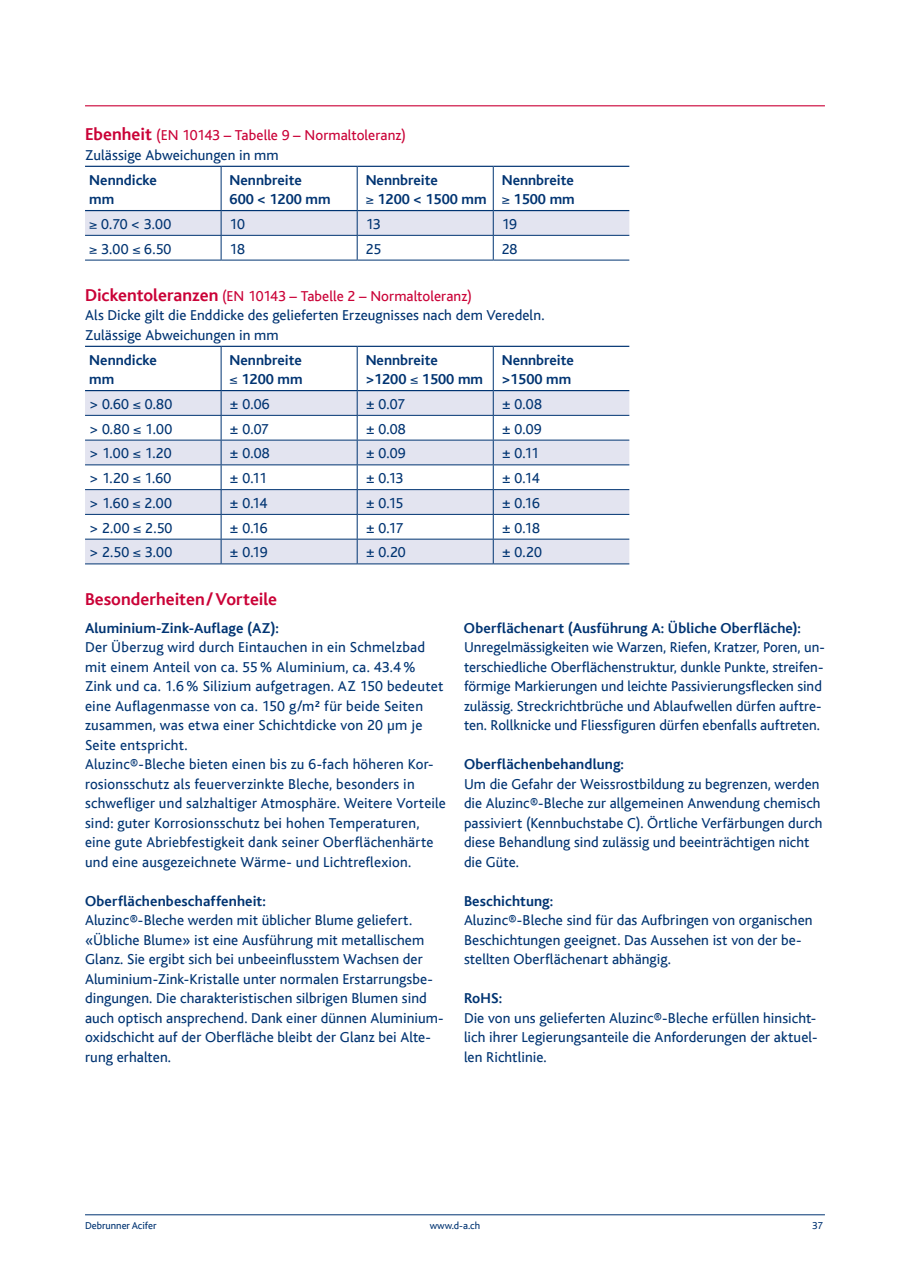
<style>
.page{position:relative;width:910px;height:1263px;background:#fff}
.page>*{position:absolute;margin:0;border:0;box-sizing:border-box;transform-origin:0 0}
.t1{font:700 18px "Kl Bliss";color:#ca0237}
.t2{font:15px/19.5px "Kl Bliss";letter-spacing:.005em;color:#003472}
.t3{font:700 15px/19.5px "Kl Bliss";color:#003472}
.t4{font:15px/19.5px "Kl Bliss";letter-spacing:.005em;color:#ca0237}
.t5{font:10.5px "Kl Bliss";color:#003472}
.s1{font-weight:700;font-size:18px}
.s2{color:#003472}
.s3{font-weight:700;font-size:18px;color:#ca0237}
.s4{color:#ca0237}
</style>
<div class="page">
<hr style="left:85px;top:1214px;width:740px;height:1px;background:#003472">
<hr style="left:85px;top:166px;width:136px;height:1px;background:#003472">
<hr style="left:221px;top:166px;width:136px;height:1px;background:#003472">
<hr style="left:357px;top:166px;width:136px;height:1px;background:#003472">
<hr style="left:493px;top:166px;width:136px;height:1px;background:#003472">
<hr style="left:221px;top:167px;width:1px;height:43px;background:#003472">
<hr style="left:357px;top:167px;width:1px;height:43px;background:#003472">
<hr style="left:493px;top:167px;width:1px;height:43px;background:#003472">
<svg style="left:85px;top:211px;width:544px;height:49px"></svg>
<hr style="left:85px;top:260px;width:136px;height:1px;background:#003472">
<hr style="left:221px;top:260px;width:136px;height:1px;background:#003472">
<hr style="left:357px;top:260px;width:136px;height:1px;background:#003472">
<hr style="left:493px;top:260px;width:136px;height:1px;background:#003472">
<hr style="left:85px;top:210px;width:136px;height:1px;background:#003472">
<hr style="left:221px;top:210px;width:136px;height:1px;background:#003472">
<hr style="left:357px;top:210px;width:136px;height:1px;background:#003472">
<hr style="left:493px;top:210px;width:136px;height:1px;background:#003472">
<hr style="left:85px;top:346px;width:136px;height:1px;background:#003472">
<hr style="left:221px;top:346px;width:136px;height:1px;background:#003472">
<hr style="left:357px;top:346px;width:136px;height:1px;background:#003472">
<hr style="left:493px;top:346px;width:136px;height:1px;background:#003472">
<hr style="left:221px;top:347px;width:1px;height:43px;background:#003472">
<hr style="left:357px;top:347px;width:1px;height:43px;background:#003472">
<hr style="left:493px;top:347px;width:1px;height:43px;background:#003472">
<svg style="left:85px;top:391px;width:544px;height:172px"></svg>
<hr style="left:85px;top:563px;width:136px;height:1px;background:#003472">
<hr style="left:221px;top:563px;width:136px;height:1px;background:#003472">
<hr style="left:357px;top:563px;width:136px;height:1px;background:#003472">
<hr style="left:493px;top:563px;width:136px;height:1px;background:#003472">
<hr style="left:85px;top:390px;width:136px;height:1px;background:#003472">
<hr style="left:221px;top:390px;width:136px;height:1px;background:#003472">
<hr style="left:357px;top:390px;width:136px;height:1px;background:#003472">
<hr style="left:493px;top:390px;width:136px;height:1px;background:#003472">
<hr style="left:85px;top:105px;width:740px;height:1px;background:#ca0237">
<p class="t4" style="left:85px;top:126px;width:323px"><span class="s1">Ebenheit</span> (EN 10143 – Tabelle 9 – Normaltoleranz)<br><span class="s2">Zulässige Abweichungen in mm</span></p>
<p class="t3" style="left:89px;top:170px;width:69px">Nenndicke mm</p>
<p class="t3" style="left:230px;top:170px;width:102px">Nennbreite<br>600 &lt; 1200 mm</p>
<p class="t3" style="left:366px;top:170px;width:122px">Nennbreite<br>≥ 1200 &lt; 1500 mm</p>
<p class="t3" style="left:502px;top:170px;width:74px">Nennbreite ≥ 1500 mm</p>
<p class="t2" style="left:89px;top:215px;width:84px">≥ 0.70 &lt; 3.00</p>
<p class="t2" style="left:230px;top:215px;width:17px">10</p>
<p class="t2" style="left:366px;top:215px;width:17px">13</p>
<p class="t2" style="left:502px;top:215px;width:17px">19</p>
<p class="t2" style="left:89px;top:239px;width:84px">≥ 3.00 ≤ 6.50</p>
<p class="t2" style="left:230px;top:239px;width:17px">18</p>
<p class="t2" style="left:366px;top:239px;width:17px">25</p>
<p class="t2" style="left:502px;top:239px;width:17px">28</p>
<p class="t2" style="left:85px;top:286px;width:461px"><span class="s3">Dickentoleranzen</span> <span class="s4">(EN 10143 – Tabelle 2 – Normaltoleranz)<br></span>Als Dicke gilt die Enddicke des gelieferten Erzeugnisses nach dem Veredeln.<br>Zulässige Abweichungen in mm</p>
<p class="t3" style="left:89px;top:350px;width:69px">Nenndicke mm</p>
<p class="t3" style="left:230px;top:350px;width:74px">Nennbreite ≤ 1200 mm</p>
<p class="t3" style="left:366px;top:350px;width:119px">Nennbreite<br>&gt;1200 ≤ 1500 mm</p>
<p class="t3" style="left:502px;top:350px;width:74px">Nennbreite &gt;1500 mm</p>
<p class="t2" style="left:89px;top:395px;width:85px">&gt; 0.60 ≤ 0.80</p>
<p class="t2" style="left:230px;top:395px;width:42px">± 0.06</p>
<p class="t2" style="left:366px;top:395px;width:41px">± 0.07</p>
<p class="t2" style="left:502px;top:395px;width:42px">± 0.08</p>
<p class="t2" style="left:89px;top:419px;width:84px">&gt; 0.80 ≤ 1.00</p>
<p class="t2" style="left:230px;top:419px;width:41px">± 0.07</p>
<p class="t2" style="left:366px;top:419px;width:42px">± 0.08</p>
<p class="t2" style="left:502px;top:419px;width:41px">± 0.09</p>
<p class="t2" style="left:89px;top:444px;width:84px">&gt; 1.00 ≤ 1.20</p>
<p class="t2" style="left:230px;top:444px;width:42px">± 0.08</p>
<p class="t2" style="left:366px;top:444px;width:41px">± 0.09</p>
<p class="t2" style="left:502px;top:444px;width:39px">± 0.11</p>
<p class="t2" style="left:89px;top:469px;width:84px">&gt; 1.20 ≤ 1.60</p>
<p class="t2" style="left:230px;top:469px;width:39px">± 0.11</p>
<p class="t2" style="left:366px;top:469px;width:39px">± 0.13</p>
<p class="t2" style="left:502px;top:469px;width:39px">± 0.14</p>
<p class="t2" style="left:89px;top:494px;width:84px">&gt; 1.60 ≤ 2.00</p>
<p class="t2" style="left:230px;top:494px;width:39px">± 0.14</p>
<p class="t2" style="left:366px;top:494px;width:39px">± 0.15</p>
<p class="t2" style="left:502px;top:494px;width:40px">± 0.16</p>
<p class="t2" style="left:89px;top:518px;width:85px">&gt; 2.00 ≤ 2.50</p>
<p class="t2" style="left:230px;top:518px;width:40px">± 0.16</p>
<p class="t2" style="left:366px;top:518px;width:39px">± 0.17</p>
<p class="t2" style="left:502px;top:518px;width:40px">± 0.18</p>
<p class="t2" style="left:89px;top:543px;width:85px">&gt; 2.50 ≤ 3.00</p>
<p class="t2" style="left:230px;top:543px;width:40px">± 0.19</p>
<p class="t2" style="left:366px;top:543px;width:42px">± 0.20</p>
<p class="t2" style="left:502px;top:543px;width:42px">± 0.20</p>
<p class="t1" style="left:85px;top:589px;width:194px">Besonderheiten/Vorteile</p>
<p class="t3" style="left:85px;top:618px;width:195px">Aluminium-Zink-Auflage (AZ):</p>
<p class="t2" style="left:85px;top:638px;width:362px">Der Überzug wird durch Eintauchen in ein Schmelzbad mit einem Anteil von ca. 55 % Aluminium, ca. 43.4 % Zink und ca. 1.6 % Silizium aufgetragen. AZ 150 bedeutet eine Auflagenmasse von ca. 150 g/m² für beide Seiten zusammen, was etwa einer Schichtdicke von 20 µm je Seite entspricht.<br>Aluzinc®-Bleche bieten einen bis zu 6-fach höheren Kor&shy;rosionsschutz als feuerverzinkte Bleche, besonders in schwef-liger und salzhaltiger Atmosphäre. Weitere Vorteile sind: guter Korrosionsschutz bei hohen Temperaturen, eine gute Abriebfestigkeit dank seiner Oberflächenhärte und eine ausgezeichnete Wärme- und Lichtreflexion.</p>
<p class="t3" style="left:85px;top:891px;width:183px">Oberflächenbeschaffenheit:</p>
<p class="t2" style="left:85px;top:911px;width:359px">Aluzinc®-Bleche werden mit üblicher Blume geliefert. «Übliche Blume» ist eine Ausführung mit metallischem Glanz. Sie ergibt sich bei unbeeinflusstem Wachsen der Aluminium-Zink-Kristalle unter normalen Erstarrungsbe&shy;dingungen. Die charakteristischen silbrigen Blumen sind auch optisch ansprechend. Dank einer dünnen Aluminium&shy;oxidschicht auf der Oberfläche bleibt der Glanz bei Alte&shy;rung erhalten.</p>
<p class="t3" style="left:464px;top:618px;width:339px">Oberflächenart (Ausführung A: Übliche Oberfläche):</p>
<p class="t2" style="left:464px;top:638px;width:362px">Unregelmässigkeiten wie Warzen, Riefen, Kratzer, Poren, un&shy;terschiedliche Oberflächenstruktur, dunkle Punkte, streifen&shy;förmige Markierungen und leichte Passivierungsflecken sind zulässig. Streckrichtbrüche und Ablaufwellen dürfen auftre&shy;ten. Rollknicke und Fliessfiguren dürfen ebenfalls auftreten.</p>
<p class="t3" style="left:464px;top:755px;width:162px">Oberflächenbehandlung:</p>
<p class="t2" style="left:464px;top:774px;width:360px">Um die Gefahr der Weissrostbildung zu begrenzen, werden die Aluzinc®-Bleche zur allgemeinen Anwendung chemisch passiviert (Kennbuchstabe C). Örtliche Verfärbungen durch diese Behandlung sind zulässig und beeinträchtigen nicht die Güte.</p>
<p class="t3" style="left:464px;top:891px;width:91px">Beschichtung:</p>
<p class="t2" style="left:464px;top:911px;width:350px">Aluzinc®-Bleche sind für das Aufbringen von organischen<br>Beschichtungen geeignet. Das Aussehen ist von der be&shy;stellten Oberflächenart abhängig.</p>
<p class="t3" style="left:464px;top:989px;width:40px">RoHS:</p>
<p class="t2" style="left:464px;top:1008px;width:355px;text-align:justify">Die von uns gelieferten Aluzinc®-Bleche erfüllen hinsicht&shy;lich ihrer Legierungsanteile die Anforderungen der aktuel&shy;len Richtlinie.</p>
<p class="t5" style="left:85px;top:1220px;width:73px">Debrunner Acifer</p>
<p class="t5" style="left:430px;top:1220px;width:52px">www.d-a.ch</p>
<p class="t5" style="left:812px;top:1220px;width:13px">37</p>
</div>
